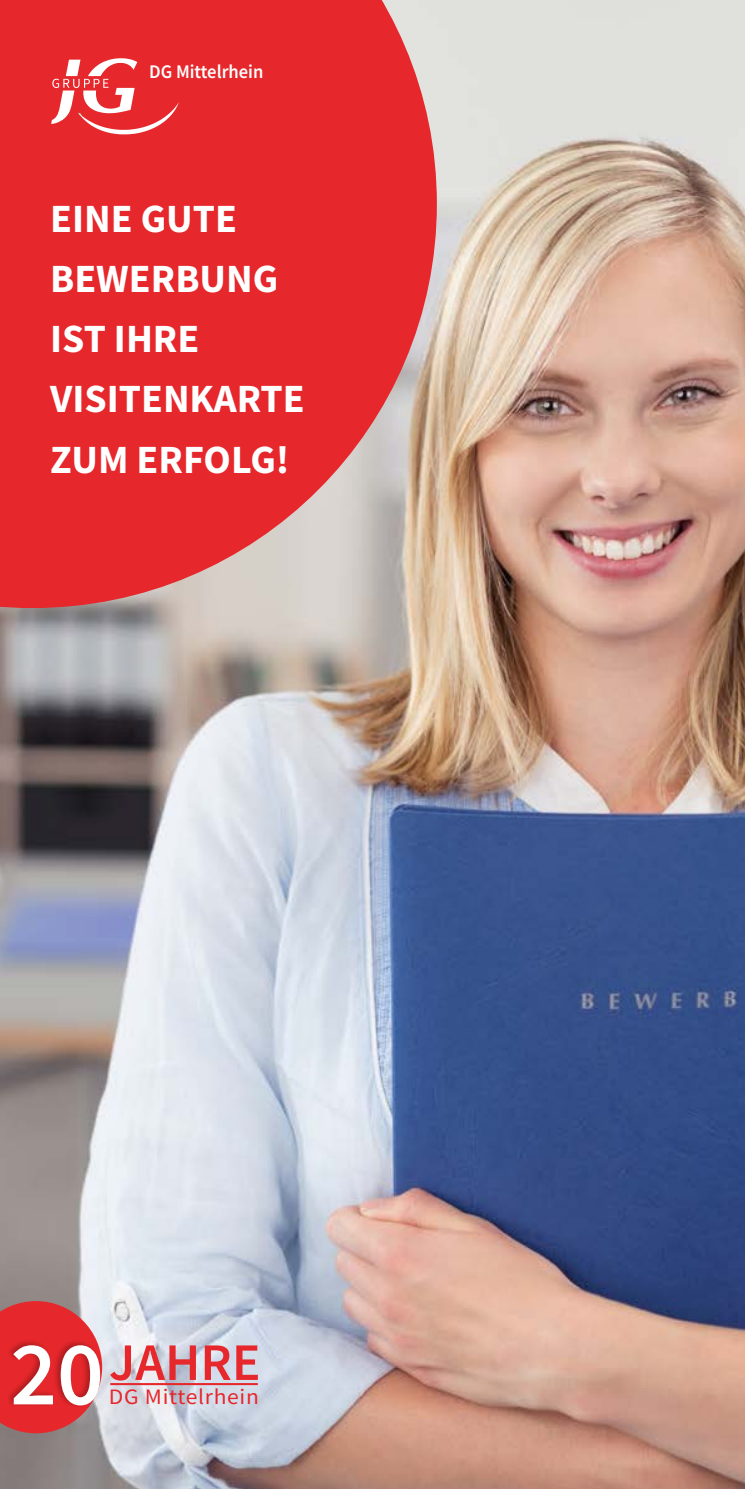
<style>
.page{position:relative;width:745px;height:1489px;background:#fff}
.page>*{position:absolute;margin:0;border:0;box-sizing:border-box;transform-origin:0 0}
.t1{font:600 52.75px "Source Sans Pro";color:#e6272b}
.t2{font:700 40px/60px "Source Sans Pro";color:#fff}
.t3{font:22px "Source Sans Pro";letter-spacing:.03em;color:#e6272b;scale:1.07 1}
.t4{font:600 19.25px "Source Sans Pro";color:#fff;scale:.96 1}
.s1{font-size:91px;color:#fff}
</style>
<div class="page">
<img style="left:0;top:0;width:744px;height:1488px">
<svg style="left:0;top:0;width:436px;height:608px;background:#e23e40"></svg>
<svg style="left:51px;top:58px;width:128px;height:76px"></svg>
<svg style="left:0;top:1300px;width:102px;height:133px;background:#d64e51"></svg>
<div style="left:6px;top:1338px;width:95px;height:69px;background:#000;opacity:.25"></div>
<hr style="left:110px;top:1382px;width:148px;height:2px;background:#e6272b">
<p class="t4" style="left:149px;top:59px;width:120px">DG Mittelrhein</p>
<p class="t2" style="left:50px;top:188px;width:256px">EINE GUTE<br>BEWERBUNG<br>IST IHRE<br>VISITENKARTE<br>ZUM ERFOLG!</p>
<h1 class="t1" style="left:10px;top:1327px;width:251px"><span class="s1">20</span>JAHRE</h1>
<p class="t3" style="left:109px;top:1382px;width:142px">DG Mittelrhein</p>
</div>
